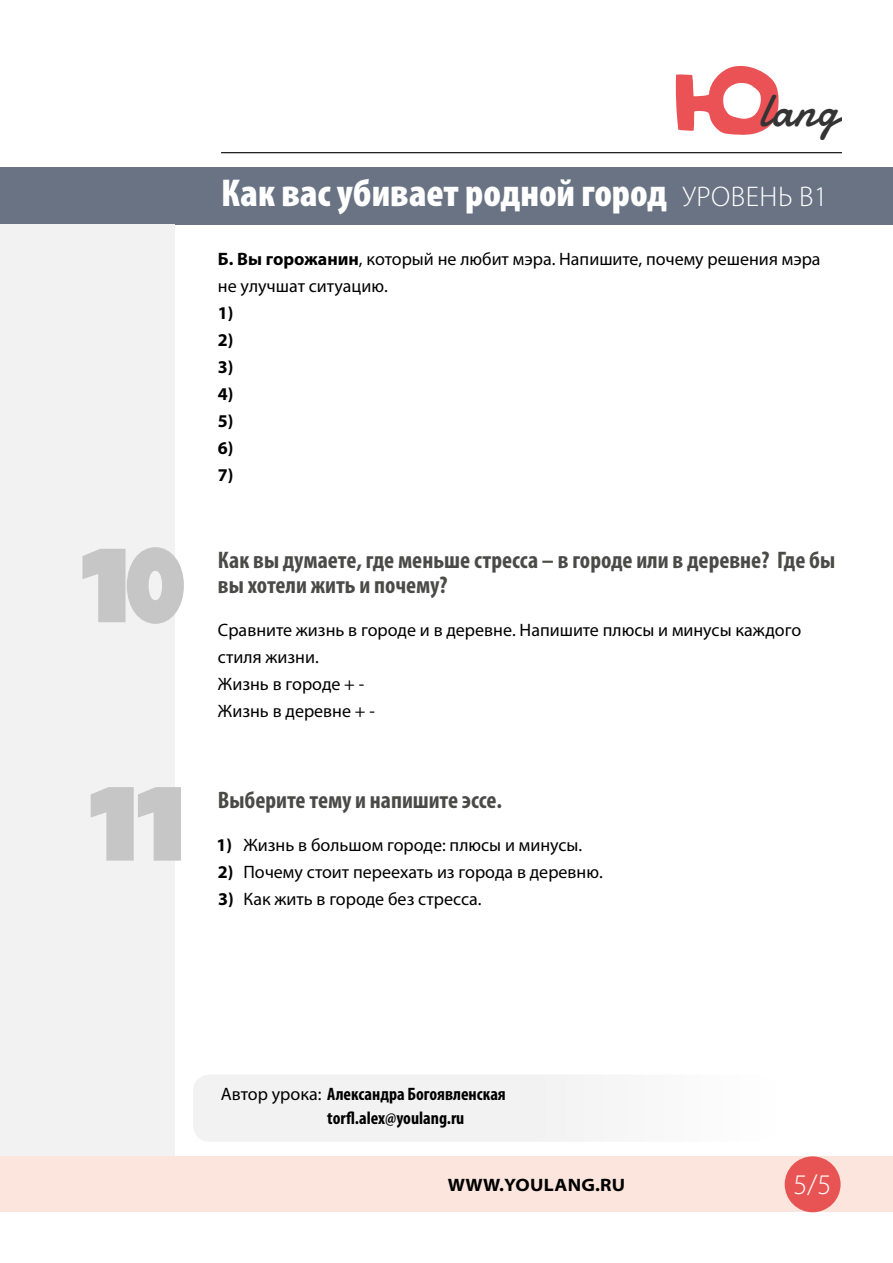
<style>
.page{position:relative;width:893px;height:1263px;background:#fff}
.page>*{position:absolute;margin:0;border:0;box-sizing:border-box;transform-origin:0 0}
.t1{font:105px "Peace Sans";color:#c6c6c6}
.t2{font:48.45px "Damion";color:#353434}
.t3{font:900 condensed 39px "Myriad Pro";color:#fff}
.t4{font:300 28.5px "Myriad Pro";letter-spacing:.02em;color:#fff}
.t5{font:700 condensed 24px/25.5px "Myriad Pro";color:#4a4a49}
.t6{font:18px/27px "Myriad Pro";color:#000}
.t7{font:700 condensed 18px/23.5px "Myriad Pro";color:#000}
.t8{font:700 semi-expanded 18px "Myriad Pro";letter-spacing:.02em;color:#000}
.t9{font:700 18px/27px "Myriad Pro";color:#000;text-align:justify}
.s1{font-weight:700}
.s2{font-weight:400;font-stretch:normal}
</style>
<div class="page">
<div style="left:0;top:167px;width:893px;height:57px;background:#6a7384"></div>
<div style="left:0;top:224px;width:174px;height:956px;background:#f3f2f2"></div>
<div style="left:0;top:1156px;width:893px;height:56px;background:#fce5dd"></div>
<div style="left:785px;top:1156px;width:56px;height:56px;background:#e85454;border-radius:50%"></div>
<hr style="left:221px;top:152px;width:621px;height:1px;background:#000">
<svg style="left:675px;top:66px;width:104px;height:69px"></svg>
<div style="left:193px;top:1074px;width:583px;height:68px;background:#f3f2f2;border-radius:17px"></div>
<h3 class="t3" style="left:221px;top:171px;width:447px">Как вас убивает родной город</h3>
<h2 class="t2" style="left:760px;top:77px;width:80px">lang</h2>
<h3 class="t4" style="left:682px;top:181px;width:147px">УРОВЕНЬ В1</h3>
<p class="t6" style="left:218px;top:245px;width:604px"><span class="s1">Б. Вы горожанин</span>, который не любит мэра. Напишите, почему решения мэра не улучшат ситуацию.</p>
<p class="t9" style="left:218px;top:299px;width:17px">1)<br>2)<br>3)<br>4)<br>5)<br>6)<br>7)</p>
<h1 class="t1" style="left:80px;top:515px;width:108px">10</h1>
<h3 class="t5" style="left:218px;top:547px;width:619px">Как вы думаете, где меньше стресса – в городе или в деревне? Где бы вы хотели жить и почему?</h3>
<p class="t6" style="left:218px;top:616px;width:585px">Сравните жизнь в городе и в деревне. Напишите плюсы и минусы каждого стиля жизни.<br>Жизнь в городе + -<br>Жизнь в деревне + -</p>
<h1 class="t1" style="left:89px;top:753px;width:100px">11</h1>
<h3 class="t5" style="left:218px;top:787px;width:286px">Выберите тему и напишите эссе.</h3>
<p class="t6" style="left:217px;top:831px;width:367px"><span class="s1">1)</span> Жизнь в большом городе: плюсы и минусы.</p>
<p class="t6" style="left:218px;top:858px;width:387px"><span class="s1">2)</span> Почему стоит переехать из города в деревню.</p>
<p class="t6" style="left:218px;top:885px;width:265px"><span class="s1">3)</span> Как жить в городе без стресса.</p>
<p class="t7" style="left:327px;top:1083px;width:180px;text-indent:-106px"><span class="s2">Автор урока:</span> Александра Богоявленская torfl.alex@youlang.ru</p>
<p class="t8" style="left:448px;top:1175px;width:179px">WWW.YOULANG.RU</p>
<h3 class="t4" style="left:793px;top:1169px;width:39px">5/5</h3>
</div>
